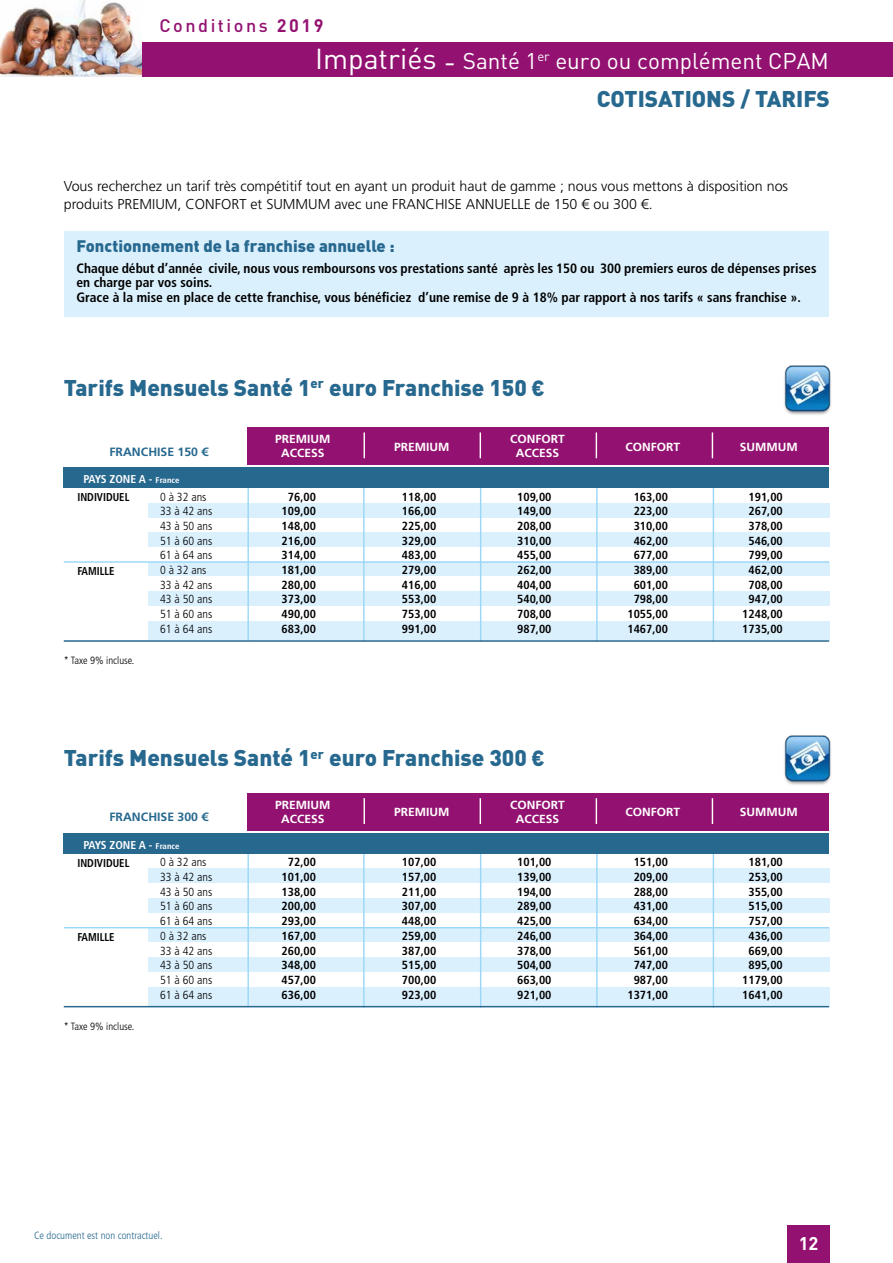
<style>
.page{position:relative;width:893px;height:1263px;background:#fff}
.page>*{position:absolute;margin:0;border:0;box-sizing:border-box;transform-origin:0 0}
.t1{font:900 22.5px "DIN";color:#27688f}
.t2{font:22.5px "DIN";color:#fff}
.t3{font:700 18.15px "DIN";color:#fff}
.t4{font:500 18px "DIN";letter-spacing:.14em;color:#931271}
.t5{font:900 16.5px "DIN";color:#27688f}
.t6{font:300 14.25px/18px "Frutiger LT Std";color:#000}
.t7{font:700 condensed 13.5px/14.2px "Frutiger LT Std";color:#000}
.t8{font:700 12px "Frutiger LT Std";color:#27688f}
.t9{font:700 condensed 11.7px/14.7px "Frutiger LT Std";color:#000;text-align:center}
.t10{font:300 condensed 11.7px/14.7px "Frutiger LT Std";color:#000}
.t11{font:700 11.7px/13.5px "Frutiger LT Std";color:#fff;text-align:center}
.t12{font:700 condensed 11.4px "Frutiger LT Std";color:#000;scale:.94 1}
.t13{font:700 condensed 11.4px "Frutiger LT Std";letter-spacing:-.02em;color:#fff}
.t14{font:300 condensed 10.5px "Frutiger LT Std";color:#000}
.t15{font:300 condensed 10.5px "Frutiger LT Std";color:#27688f}
.s1{font-weight:700}
.s2{font-size:28.5px}
.s3{font-family:"PF Din Text Pro";font-weight:700}
.s4{font-size:11.1px}
.s5{font-size:8.25px}
</style>
<div class="page">
<div style="left:65px;top:231px;width:764px;height:86px;background:#dbf0fd"></div>
<div style="left:247px;top:428px;width:582px;height:37px;background:#931271"></div>
<div style="left:247px;top:793px;width:582px;height:38px;background:#931271"></div>
<div style="left:148px;top:503px;width:681px;height:14px;background:#dbf0fd"></div>
<div style="left:148px;top:868px;width:681px;height:15px;background:#dbf0fd"></div>
<div style="left:148px;top:532px;width:681px;height:15px;background:#dbf0fd"></div>
<div style="left:148px;top:898px;width:681px;height:15px;background:#dbf0fd"></div>
<div style="left:148px;top:562px;width:681px;height:14px;background:#dbf0fd"></div>
<div style="left:148px;top:927px;width:681px;height:15px;background:#dbf0fd"></div>
<div style="left:148px;top:591px;width:681px;height:15px;background:#dbf0fd"></div>
<div style="left:148px;top:957px;width:681px;height:15px;background:#dbf0fd"></div>
<div style="left:148px;top:621px;width:681px;height:19px;background:#dbf0fd"></div>
<div style="left:148px;top:986px;width:681px;height:19px;background:#dbf0fd"></div>
<hr style="left:247px;top:468px;width:2px;height:173px;background:#9ad7f7">
<hr style="left:247px;top:834px;width:2px;height:172px;background:#9ad7f7">
<hr style="left:64px;top:561px;width:765px;height:2px;background:#9ad7f7">
<hr style="left:64px;top:927px;width:765px;height:1px;background:#9ad7f7">
<hr style="left:363px;top:487px;width:2px;height:155px;background:#9ad7f7">
<hr style="left:480px;top:487px;width:1px;height:155px;background:#9ad7f7">
<hr style="left:713px;top:487px;width:1px;height:155px;background:#9ad7f7">
<hr style="left:596px;top:487px;width:2px;height:155px;background:#9ad7f7">
<hr style="left:363px;top:853px;width:2px;height:155px;background:#9ad7f7">
<hr style="left:480px;top:853px;width:1px;height:155px;background:#9ad7f7">
<hr style="left:713px;top:853px;width:1px;height:155px;background:#9ad7f7">
<hr style="left:596px;top:853px;width:2px;height:155px;background:#9ad7f7">
<div style="left:64px;top:468px;width:765px;height:20px;background:#27688f"></div>
<div style="left:64px;top:833px;width:765px;height:21px;background:#27688f"></div>
<hr style="left:64px;top:640px;width:765px;height:2px;background:#27688f">
<hr style="left:64px;top:1006px;width:765px;height:1px;background:#27688f">
<svg style="left:480px;top:432px;width:1px;height:26px"></svg>
<svg style="left:364px;top:432px;width:1px;height:26px"></svg>
<svg style="left:596px;top:432px;width:1px;height:26px"></svg>
<svg style="left:712px;top:432px;width:1px;height:26px"></svg>
<svg style="left:480px;top:798px;width:1px;height:26px"></svg>
<svg style="left:364px;top:798px;width:1px;height:26px"></svg>
<svg style="left:596px;top:798px;width:1px;height:26px"></svg>
<svg style="left:712px;top:798px;width:1px;height:26px"></svg>
<div style="left:0;top:43px;width:893px;height:34px;background:#931271"></div>
<div style="left:787px;top:1225px;width:42px;height:38px;background:#931271"></div>
<img style="left:784px;top:365px;width:47px;height:50px">
<img style="left:784px;top:735px;width:47px;height:50px">
<img style="left:0;top:0;width:141px;height:77px">
<h3 class="t4" style="left:159px;top:14px;width:166px">Conditions <span class="s1">2019</span></h3>
<h1 class="t2" style="left:315px;top:46px;width:515px"><span class="s2">Impatriés -</span> Santé 1<sup>er</sup> euro ou complément CPAM</h1>
<h1 class="t1" style="left:597px;top:83px;width:235px">COTISATIONS / TARIFS</h1>
<p class="t6" style="left:64px;top:178px;width:726px">Vous recherchez un tarif très compétitif tout en ayant un produit haut de gamme ; nous vous mettons à disposition nos produits PREMIUM, CONFORT et SUMMUM avec une FRANCHISE ANNUELLE de 150 € ou 300 €.</p>
<h3 class="t5" style="left:77px;top:235px;width:320px">Fonctionnement de la franchise annuelle :</h3>
<p class="t7" style="left:77px;top:261px;width:741px">Chaque début d’année civile, nous vous remboursons vos prestations santé après les 150 ou 300 premiers euros de dépenses prises en charge par vos soins.<br>Grace à la mise en place de cette franchise, vous bénéficiez d’une remise de 9 à 18% par rapport à nos tarifs « sans franchise ».</p>
<h1 class="t1" style="left:64px;top:372px;width:482px">Tarifs Mensuels Santé 1<sup>er</sup> euro Franchise 150 <span class="s3">€</span></h1>
<p class="t8" style="left:110px;top:444px;width:100px">FRANCHISE 150 €</p>
<p class="t13" style="left:83px;top:472px;width:98px">PAYS ZONE A <span class="s4">-</span> <span class="s5">France</span></p>
<p class="t12" style="left:77px;top:490px;width:57px">INDIVIDUEL</p>
<p class="t12" style="left:77px;top:564px;width:41px">FAMILLE</p>
<p class="t14" style="left:64px;top:654px;width:72px">* Taxe 9% incluse.</p>
<p class="t10" style="left:160px;top:489px;width:54px">0 à 32 ans<br>33 à 42 ans<br>43 à 50 ans<br>51 à 60 ans<br>61 à 64 ans<br>0 à 32 ans<br>33 à 42 ans<br>43 à 50 ans<br>51 à 60 ans<br>61 à 64 ans</p>
<p class="t11" style="left:275px;top:433px;width:57px">PREMIUM<br>ACCESS</p>
<p class="t11" style="left:510px;top:433px;width:56px">CONFORT<br>ACCESS</p>
<p class="t11" style="left:394px;top:440px;width:57px">PREMIUM</p>
<p class="t11" style="left:625px;top:440px;width:56px">CONFORT</p>
<p class="t11" style="left:740px;top:440px;width:59px">SUMMUM</p>
<p class="t9" style="left:282px;top:489px;width:36px">76,00<br>109,00<br>148,00<br>216,00<br>314,00<br>181,00<br>280,00<br>373,00<br>490,00<br>683,00</p>
<p class="t9" style="left:402px;top:489px;width:36px;text-align:justify">118,00<br>166,00<br>225,00<br>329,00<br>483,00<br>279,00<br>416,00<br>553,00<br>753,00<br>991,00</p>
<p class="t9" style="left:517px;top:489px;width:36px;text-align:justify">109,00<br>149,00<br>208,00<br>310,00<br>455,00<br>262,00<br>404,00<br>540,00<br>708,00<br>987,00</p>
<p class="t9" style="left:627px;top:489px;width:42px">163,00<br>223,00<br>310,00<br>462,00<br>677,00<br>389,00<br>601,00<br>798,00<br>1055,00<br>1467,00</p>
<p class="t9" style="left:742px;top:489px;width:42px">191,00<br>267,00<br>378,00<br>546,00<br>799,00<br>462,00<br>708,00<br>947,00<br>1248,00<br>1735,00</p>
<h1 class="t1" style="left:64px;top:743px;width:482px">Tarifs Mensuels Santé 1<sup>er</sup> euro Franchise 300 <span class="s3">€</span></h1>
<p class="t8" style="left:110px;top:810px;width:100px">FRANCHISE 300 €</p>
<p class="t13" style="left:83px;top:838px;width:98px">PAYS ZONE A <span class="s4">-</span> <span class="s5">France</span></p>
<p class="t12" style="left:77px;top:856px;width:57px">INDIVIDUEL</p>
<p class="t12" style="left:77px;top:930px;width:41px">FAMILLE</p>
<p class="t14" style="left:64px;top:1020px;width:72px">* Taxe 9% incluse.</p>
<p class="t10" style="left:160px;top:855px;width:54px">0 à 32 ans<br>33 à 42 ans<br>43 à 50 ans<br>51 à 60 ans<br>61 à 64 ans<br>0 à 32 ans<br>33 à 42 ans<br>43 à 50 ans<br>51 à 60 ans<br>61 à 64 ans</p>
<p class="t11" style="left:275px;top:798px;width:57px">PREMIUM<br>ACCESS</p>
<p class="t11" style="left:510px;top:798px;width:56px">CONFORT<br>ACCESS</p>
<p class="t11" style="left:394px;top:805px;width:57px">PREMIUM</p>
<p class="t11" style="left:625px;top:805px;width:56px">CONFORT</p>
<p class="t11" style="left:740px;top:805px;width:59px">SUMMUM</p>
<p class="t9" style="left:282px;top:855px;width:36px">72,00<br>101,00<br>138,00<br>200,00<br>293,00<br>167,00<br>260,00<br>348,00<br>457,00<br>636,00</p>
<p class="t9" style="left:402px;top:855px;width:36px;text-align:justify">107,00<br>157,00<br>211,00<br>307,00<br>448,00<br>259,00<br>387,00<br>515,00<br>700,00<br>923,00</p>
<p class="t9" style="left:517px;top:855px;width:36px;text-align:justify">101,00<br>139,00<br>194,00<br>289,00<br>425,00<br>246,00<br>378,00<br>504,00<br>663,00<br>921,00</p>
<p class="t9" style="left:627px;top:855px;width:42px">151,00<br>209,00<br>288,00<br>431,00<br>634,00<br>364,00<br>561,00<br>747,00<br>987,00<br>1371,00</p>
<p class="t9" style="left:742px;top:855px;width:42px">181,00<br>253,00<br>355,00<br>515,00<br>757,00<br>436,00<br>669,00<br>895,00<br>1179,00<br>1641,00</p>
<p class="t15" style="left:34px;top:1229px;width:130px">Ce document est non contractuel.</p>
<h2 class="t3" style="left:799px;top:1231px;width:21px">12</h2>
</div>
